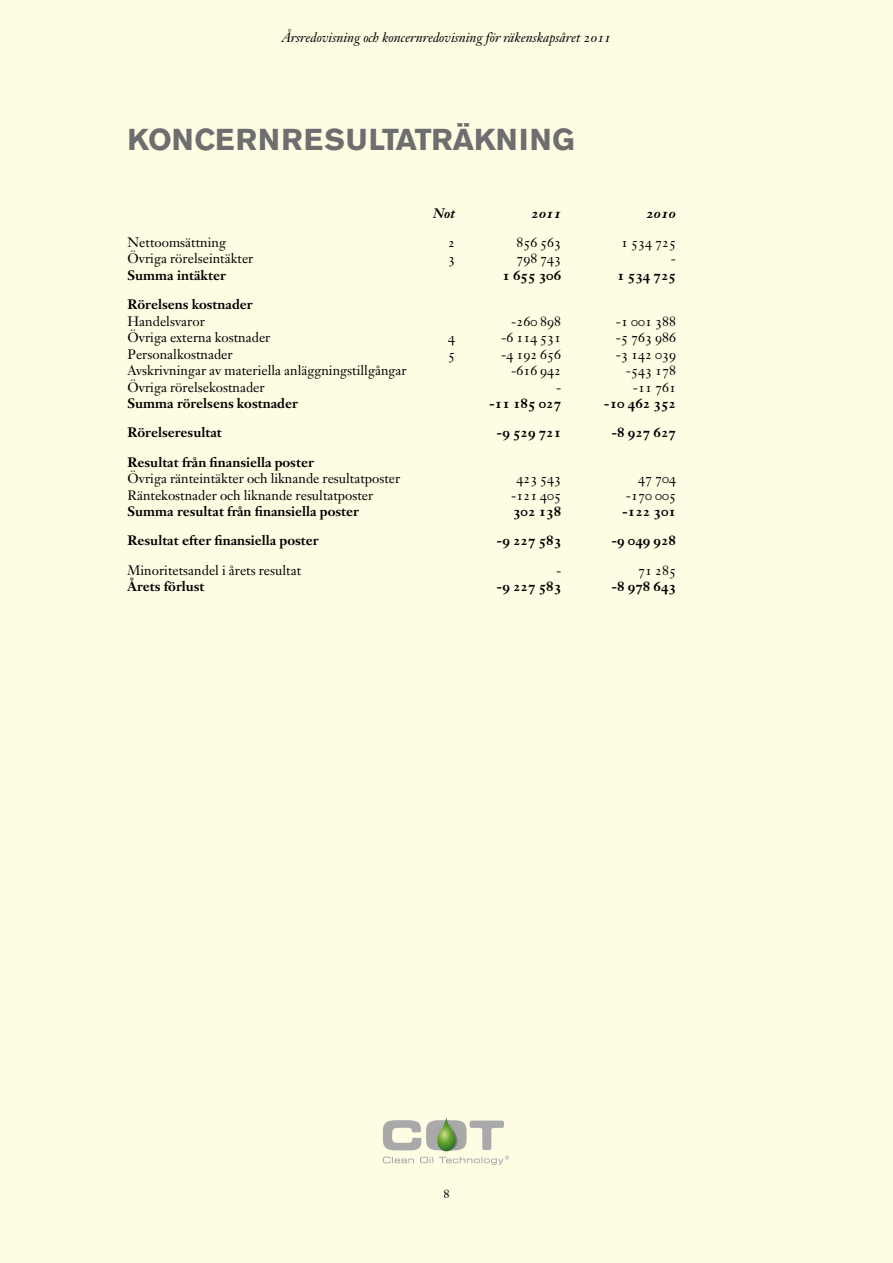
<style>
.page{position:relative;width:893px;height:1263px;background:#fffce4}
.page>*{position:absolute;margin:0;border:0;box-sizing:border-box;transform-origin:0 0}
.t1{font:700 30px "Akzidenz Grotesk BE";color:#6e6e6e}
.t2{font:13.5px "Janson Text LT Std";color:#000}
.t3{font:700 13.5px "Janson Text LT Std";color:#000}
.t4{font:italic 13.5px "Janson Text LT Std";color:#000}
.t5{font:italic 700 13.5px "Janson Text LT Std";color:#000}
.t6{font:12px "Janson Text LT Std";color:#000}
</style>
<div class="page">
<svg style="left:383px;top:1118px;width:126px;height:47px"></svg>
<p class="t4" style="left:282px;top:29px;width:331px">Årsredovisning och koncernredovisning för räkenskapsåret 2011</p>
<h1 class="t1" style="left:128px;top:122px;width:22px">KON</h1>
<h1 class="t1" style="left:194px;top:122px;width:43px">CERNRES</h1>
<h1 class="t1" style="left:346px;top:122px;width:170px">ULTATRÄKNING</h1>
<p class="t5" style="left:433px;top:204px;width:23px">Not</p>
<p class="t5" style="left:531px;top:204px;width:32px">2011</p>
<p class="t5" style="left:646px;top:204px;width:32px">2010</p>
<p class="t2" style="left:128px;top:233px;width:100px">Nettoomsättning</p>
<p class="t2" style="left:448px;top:233px;width:8px">2</p>
<p class="t2" style="left:516px;top:233px;width:46px">856 563</p>
<p class="t2" style="left:621px;top:233px;width:56px">1 534 725</p>
<p class="t2" style="left:128px;top:250px;width:127px">Övriga rörelseintäkter</p>
<p class="t2" style="left:448px;top:250px;width:8px">3</p>
<p class="t2" style="left:516px;top:250px;width:46px">798 743</p>
<p class="t2" style="left:671px;top:250px;width:7px">-</p>
<p class="t3" style="left:128px;top:266px;width:100px">Summa intäkter</p>
<p class="t3" style="left:502px;top:266px;width:60px">1 655 306</p>
<p class="t3" style="left:617px;top:266px;width:60px">1 534 725</p>
<p class="t3" style="left:128px;top:296px;width:127px">Rörelsens kostnader</p>
<p class="t2" style="left:128px;top:312px;width:79px">Handelsvaror</p>
<p class="t2" style="left:511px;top:312px;width:52px">-260 898</p>
<p class="t2" style="left:616px;top:312px;width:62px">-1 001 388</p>
<p class="t2" style="left:128px;top:329px;width:144px">Övriga externa kostnader</p>
<p class="t2" style="left:448px;top:329px;width:8px">4</p>
<p class="t2" style="left:501px;top:329px;width:62px">-6 114 531</p>
<p class="t2" style="left:616px;top:329px;width:62px">-5 763 986</p>
<p class="t2" style="left:128px;top:345px;width:107px">Personalkostnader</p>
<p class="t2" style="left:448px;top:345px;width:8px">5</p>
<p class="t2" style="left:501px;top:345px;width:62px">-4 192 656</p>
<p class="t2" style="left:616px;top:345px;width:62px">-3 142 039</p>
<p class="t2" style="left:128px;top:362px;width:281px">Avskrivningar av materiella anläggningstillgångar</p>
<p class="t2" style="left:511px;top:362px;width:52px">-616 942</p>
<p class="t2" style="left:626px;top:362px;width:52px">-543 178</p>
<p class="t2" style="left:128px;top:378px;width:139px">Övriga rörelsekostnader</p>
<p class="t2" style="left:556px;top:378px;width:7px">-</p>
<p class="t2" style="left:633px;top:378px;width:45px">-11 761</p>
<p class="t3" style="left:128px;top:395px;width:172px">Summa rörelsens kostnader</p>
<p class="t3" style="left:489px;top:395px;width:74px">-11 185 027</p>
<p class="t3" style="left:604px;top:395px;width:74px">-10 462 352</p>
<p class="t3" style="left:128px;top:424px;width:96px">Rörelseresultat</p>
<p class="t3" style="left:497px;top:424px;width:66px">-9 529 721</p>
<p class="t3" style="left:611px;top:424px;width:66px">-8 927 627</p>
<p class="t3" style="left:128px;top:453px;width:188px">Resultat från finansiella poster</p>
<p class="t2" style="left:128px;top:470px;width:274px">Övriga ränteintäkter och liknande resultatposter</p>
<p class="t2" style="left:516px;top:470px;width:46px">423 543</p>
<p class="t2" style="left:638px;top:470px;width:39px">47 704</p>
<p class="t2" style="left:128px;top:486px;width:247px">Räntekostnader och liknande resultatposter</p>
<p class="t2" style="left:511px;top:486px;width:52px">-121 405</p>
<p class="t2" style="left:626px;top:486px;width:52px">-170 005</p>
<p class="t3" style="left:128px;top:503px;width:233px">Summa resultat från finansiella poster</p>
<p class="t3" style="left:513px;top:503px;width:50px">302 138</p>
<p class="t3" style="left:622px;top:503px;width:55px">-122 301</p>
<p class="t3" style="left:128px;top:532px;width:193px">Resultat efter finansiella poster</p>
<p class="t3" style="left:497px;top:532px;width:66px">-9 227 583</p>
<p class="t3" style="left:611px;top:532px;width:66px">-9 049 928</p>
<p class="t2" style="left:128px;top:561px;width:175px">Minoritetsandel i årets resultat</p>
<p class="t2" style="left:556px;top:561px;width:7px">-</p>
<p class="t2" style="left:638px;top:561px;width:39px">71 285</p>
<p class="t3" style="left:128px;top:578px;width:78px">Årets förlust</p>
<p class="t3" style="left:497px;top:578px;width:66px">-9 227 583</p>
<p class="t3" style="left:611px;top:578px;width:66px">-8 978 643</p>
<p class="t6" style="left:443px;top:1186px;width:8px">8</p>
</div>
